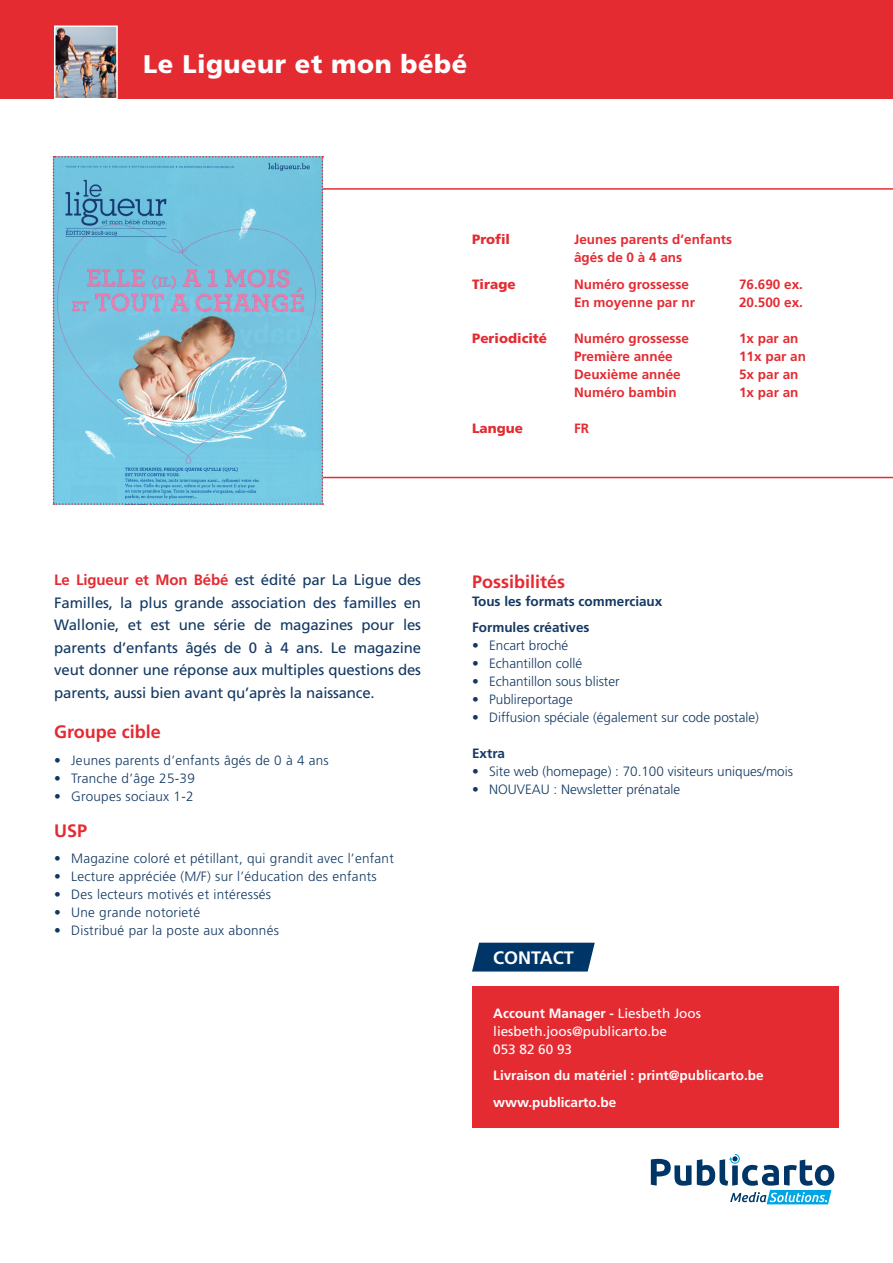
<style>
.page{position:relative;width:893px;height:1263px;background:#fff}
.page>*{position:absolute;margin:0;border:0;box-sizing:border-box;transform-origin:0 0}
.t1{font:900 25.5px "Frutiger LT Std";letter-spacing:.02em;color:#fff}
.t2{font:700 18px "Frutiger LT Std";color:#e42b32}
.t3{font:700 18px "Frutiger LT Std";color:#fff}
.t4{font:15px/22.5px "Frutiger LT Std";letter-spacing:-.01em;color:#133963;text-align:justify}
.t5{font:300 13.5px "Frutiger LT Std";letter-spacing:.02em;color:#133963}
.t6{font:300 13.5px "Frutiger LT Std";color:#133963}
.t7{font:700 13.5px/18px "Frutiger LT Std";color:#e42b32}
.t8{font:700 13.5px "Frutiger LT Std";color:#fff}
.t9{font:700 13.5px "Frutiger LT Std";color:#133963}
.t10{font:13.5px "Frutiger LT Std";color:#fff}
.t11{font:900 13.5px "Frutiger LT Std";color:#e42b32}
.s1{font-weight:700;color:#e42b32}
.s2{font-weight:400}
</style>
<div class="page">
<svg style="left:323px;top:188px;width:570px;height:290px"></svg>
<div style="left:472px;top:986px;width:367px;height:142px;background:#e42b32"></div>
<div style="left:472px;top:943px;width:123px;height:28px;background:#003667"></div>
<svg style="left:651px;top:1154px;width:183px;height:50px"></svg>
<div style="left:0;top:0;width:893px;height:98px;background:#e42b32"></div>
<img style="left:53px;top:25px;width:66px;height:74px">
<svg style="left:53px;top:156px;width:270px;height:349px;background:#7ebdd6"></svg>
<p class="t1" style="left:143px;top:49px;width:326px">Le Ligueur et mon bébé</p>
<p class="t11" style="left:472px;top:231px;width:40px">Profil</p>
<p class="t7" style="left:574px;top:230px;width:160px">Jeunes parents d’enfants âgés de 0 à 4 ans</p>
<p class="t11" style="left:472px;top:276px;width:45px">Tirage</p>
<p class="t7" style="left:574px;top:275px;width:117px">Numéro grossesse</p>
<p class="t7" style="left:739px;top:275px;width:65px">76.690 ex.</p>
<p class="t7" style="left:574px;top:293px;width:122px">En moyenne par nr</p>
<p class="t7" style="left:739px;top:293px;width:65px">20.500 ex.</p>
<p class="t11" style="left:472px;top:330px;width:77px">Periodicité</p>
<p class="t7" style="left:574px;top:329px;width:117px">Numéro grossesse</p>
<p class="t7" style="left:739px;top:329px;width:61px">1x par an</p>
<p class="t7" style="left:574px;top:347px;width:100px">Première année</p>
<p class="t7" style="left:739px;top:347px;width:68px">11x par an</p>
<p class="t7" style="left:574px;top:365px;width:108px">Deuxième année</p>
<p class="t7" style="left:739px;top:365px;width:61px">5x par an</p>
<p class="t7" style="left:574px;top:383px;width:104px">Numéro bambin</p>
<p class="t7" style="left:739px;top:383px;width:61px">1x par an</p>
<p class="t11" style="left:472px;top:420px;width:53px">Langue</p>
<p class="t7" style="left:574px;top:419px;width:16px">FR</p>
<p class="t4" style="left:54px;top:569px;width:368px"><span class="s1">Le Ligueur et Mon Bébé</span> est édité par La Ligue des Familles, la plus grande association des familles en Wallonie, et est une série de magazines pour les parents d’enfants âgés de 0 à 4 ans. Le magazine veut donner une réponse aux multiples questions des parents, aussi bien avant qu’après la naissance.</p>
<p class="t2" style="left:54px;top:721px;width:108px">Groupe cible</p>
<p class="t5" style="left:54px;top:752px;width:276px">• Jeunes parents d’enfants âgés de 0 à 4 ans</p>
<p class="t5" style="left:54px;top:770px;width:142px">• Tranche d’âge 25-39</p>
<p class="t5" style="left:54px;top:788px;width:141px">• Groupes sociaux 1-2</p>
<p class="t2" style="left:54px;top:820px;width:35px">USP</p>
<p class="t5" style="left:54px;top:851px;width:341px">• Magazine coloré et pétillant, qui grandit avec l’enfant</p>
<p class="t5" style="left:54px;top:869px;width:324px">• Lecture appréciée (M/F) sur l’éducation des enfants</p>
<p class="t5" style="left:54px;top:887px;width:218px">• Des lecteurs motivés et intéressés</p>
<p class="t5" style="left:54px;top:905px;width:147px">• Une grande notorieté</p>
<p class="t5" style="left:54px;top:923px;width:226px">• Distribué par la poste aux abonnés</p>
<p class="t2" style="left:472px;top:571px;width:95px">Possibilités</p>
<p class="t9" style="left:472px;top:593px;width:192px">Tous les formats commerciaux</p>
<p class="t9" style="left:472px;top:619px;width:119px">Formules créatives</p>
<p class="t6" style="left:472px;top:638px;width:98px">• Encart broché</p>
<p class="t6" style="left:472px;top:656px;width:112px">• Echantillon collé</p>
<p class="t6" style="left:472px;top:674px;width:149px">• Echantillon sous blister</p>
<p class="t6" style="left:472px;top:692px;width:102px">• Publireportage</p>
<p class="t6" style="left:472px;top:710px;width:288px">• Diffusion spéciale (également sur code postale)</p>
<p class="t9" style="left:472px;top:745px;width:35px">Extra</p>
<p class="t6" style="left:472px;top:764px;width:322px">• Site web (homepage) : 70.100 visiteurs uniques/mois</p>
<p class="t6" style="left:472px;top:782px;width:210px">• NOUVEAU : Newsletter prénatale</p>
<p class="t3" style="left:493px;top:947px;width:82px">CONTACT</p>
<p class="t8" style="left:493px;top:1005px;width:209px">Account Manager - <span class="s2">Liesbeth Joos</span></p>
<p class="t10" style="left:493px;top:1023px;width:175px">liesbeth.joos@publicarto.be</p>
<p class="t10" style="left:493px;top:1041px;width:80px">053 82 60 93</p>
<p class="t8" style="left:493px;top:1068px;width:272px">Livraison du matériel : print@publicarto.be</p>
<p class="t8" style="left:493px;top:1094px;width:125px">www.publicarto.be</p>
</div>
